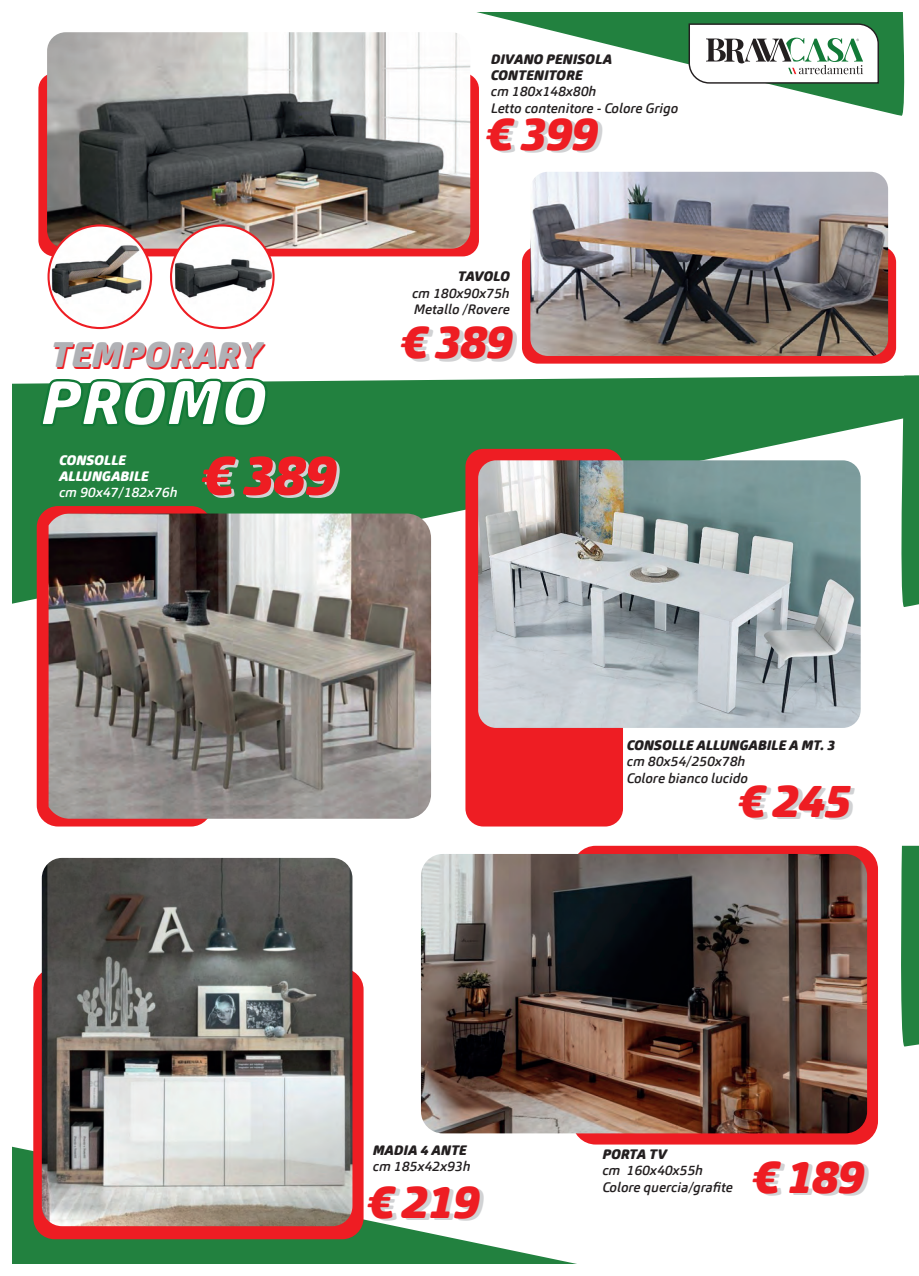
<style>
.page{position:relative;width:919px;height:1276px;background:#fff}
.page>*{position:absolute;margin:0;border:0;box-sizing:border-box;transform-origin:0 0}
.t1{font:italic 900 63.75px "Carnas W03";letter-spacing:-.005em;color:#fff}
.t2{font:italic 900 55.65px "Carnas W03";color:#ee1d23}
.t3{font:italic 900 46.2px "Carnas W03";letter-spacing:-.04em;color:#ee1d23}
.t4{font:italic 900 35.4px "Carnas W03";letter-spacing:-.005em;color:#ee1d23}
.t5{font:italic 500 13.65px/16.4px "Carnas W03";color:#231f20}
.t6{font:italic 900 13.65px/16.4px "Carnas W03";color:#231f20}
.t7{font:italic 900 13.65px/16.4px "Carnas W03";letter-spacing:-.01em;color:#fff}
.t8{font:italic 500 13.65px "Carnas W03";color:#fff}
</style>
<div class="page">
<div style="left:901px;top:846px;width:17px;height:200px;background:#22813f"></div>
<svg style="left:13px;top:376px;width:885px;height:231px;background:#44945c"></svg>
<svg style="left:470px;top:13px;width:435px;height:103px"></svg>
<svg style="left:13px;top:1143px;width:850px;height:120px"></svg>
<div style="left:522px;top:246px;width:374px;height:118px;background:#ee1d23;border-radius:16px"></div>
<div style="left:33px;top:968px;width:330px;height:271px;background:#ee1d23;border-radius:21px"></div>
<div style="left:572px;top:846px;width:305px;height:298px;background:#ee1d23;border-radius:24px"></div>
<div style="left:37px;top:506px;width:175px;height:320px;background:#ee1d23;border-radius:21px"></div>
<div style="left:465px;top:449px;width:158px;height:377px;background:#ee1d23;border-radius:18px"></div>
<div style="left:38px;top:73px;width:441px;height:183px;background:#ee1d23;border-radius:16px"></div>
<img style="left:530px;top:172px;width:358px;height:184px">
<svg style="left:687px;top:23px;width:192px;height:61px"></svg>
<svg style="left:898px;top:375px;width:20px;height:232px;background:#489660"></svg>
<svg style="left:39px;top:376px;width:230px;height:52px;background:#338b4f"></svg>
<img style="left:421px;top:854px;width:446px;height:279px">
<img style="left:47px;top:32px;width:423px;height:217px">
<img style="left:42px;top:858px;width:310px;height:368px">
<img style="left:49px;top:513px;width:382px;height:305px">
<img style="left:478px;top:460px;width:382px;height:268px">
<svg style="left:49px;top:225px;width:102px;height:103px"></svg>
<div style="left:47px;top:224px;width:105px;height:105px;border:2px solid #ee1d23;border-radius:50%"></div>
<svg style="left:171px;top:225px;width:102px;height:103px"></svg>
<div style="left:170px;top:224px;width:104px;height:105px;border:2px solid #ee1d23;border-radius:50%"></div>
<h3 class="t4" style="left:52px;top:334px;width:212px">TEMPORARY</h3>
<h1 class="t1" style="left:40px;top:361px;width:228px">PROMO</h1>
<p class="t7" style="left:59px;top:451px;width:91px">CONSOLLE<br>ALLUNGABILE</p>
<p class="t8" style="left:59px;top:484px;width:120px">cm 90x47/182x76h</p>
<h2 class="t2" style="left:197px;top:439px;width:142px">€ 389</h2>
<p class="t6" style="left:491px;top:51px;width:123px">DIVANO PENISOLA<br>CONTENITORE</p>
<p class="t5" style="left:491px;top:83px;width:189px">cm 180x148x80h<br>Letto contenitore - Colore Grigo</p>
<h3 class="t3" style="left:482px;top:104px;width:118px">€ 399</h3>
<p class="t6" style="left:457px;top:268px;width:53px">TAVOLO</p>
<p class="t5" style="left:412px;top:285px;width:99px">cm 180x90x75h<br>Metallo /Rovere</p>
<h3 class="t3" style="left:396px;top:312px;width:118px">€ 389</h3>
<p class="t6" style="left:626px;top:737px;width:210px">CONSOLLE ALLUNGABILE A MT. 3</p>
<p class="t5" style="left:626px;top:753px;width:123px">cm 80x54/250x78h<br>Colore bianco lucido</p>
<h3 class="t3" style="left:734px;top:770px;width:118px">€ 245</h3>
<p class="t6" style="left:373px;top:1142px;width:95px">MADIA 4 ANTE</p>
<p class="t5" style="left:373px;top:1158px;width:99px">cm 185x42x93h</p>
<h3 class="t3" style="left:363px;top:1171px;width:118px">€ 219</h3>
<p class="t6" style="left:602px;top:1145px;width:66px">PORTA TV</p>
<p class="t5" style="left:602px;top:1162px;width:132px">cm 160x40x55h<br>Colore quercia/grafite</p>
<h3 class="t3" style="left:748px;top:1146px;width:118px">€ 189</h3>
</div>
